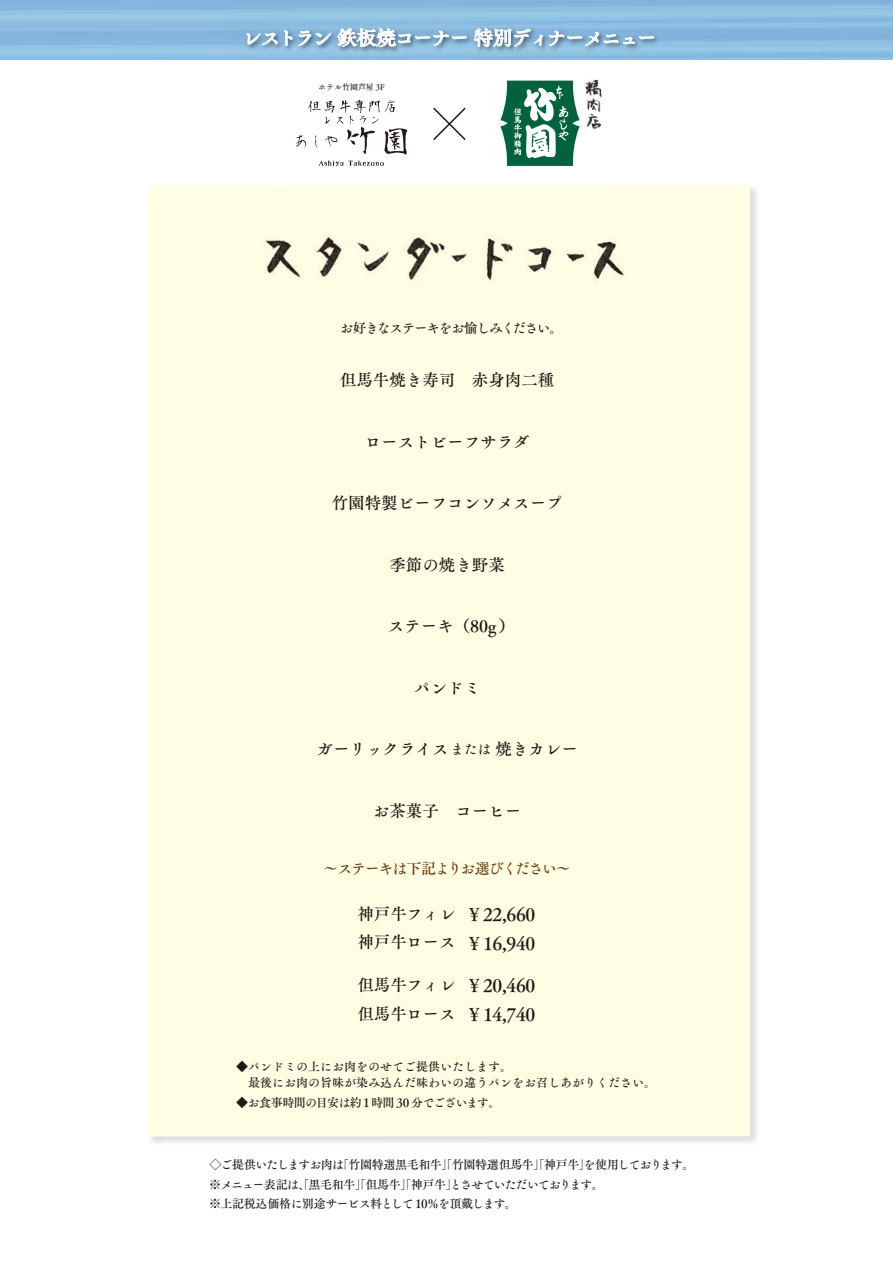
<style>
.page{position:relative;width:893px;height:1263px;background:#fff}
.page>*{position:absolute;margin:0;border:0;box-sizing:border-box;transform-origin:0 0}
.t1{font:19.95px "Tsuku A Old Min Pr 6 D";letter-spacing:-.08em;color:#fff}
.t2{font:18px/28.5px "Tsuku A Old Min Pr 6 D";letter-spacing:-.025em;color:#221815}
.t3{font:16.5px/28.5px "Tsuku A Old Min Pr 6 D";color:#221815}
.t4{font:15px "Tsuku A Old Min Pr 6 D";letter-spacing:-.085em;color:#6a3906}
.t5{font:13.5px "Tsuku A Old Min Pr 6 D";letter-spacing:-.09em;color:#221815}
.t6{font:12px/19.5px "Tsuku A Old Min Pr 6 D";letter-spacing:-.055em;color:#221815}
.t7{font:12px/16.5px "Tsuku A Old Min Pr 6 D";color:#221815}
.t8{font:12px "Tsuku A Old Min Pr 6 D";letter-spacing:-.065em;color:#221815}
.t9{font:7.95px "Tsuku A Old Min Pr 6 D";color:#221815}
.s1{font-size:13.5px}
</style>
<div class="page">
<svg style="left:500px;top:81px;width:80px;height:85px"></svg>
<svg style="left:433px;top:107px;width:33px;height:33px"></svg>
<img style="left:585px;top:79px;width:17px;height:50px">
<svg style="left:296px;top:100px;width:111px;height:55px"></svg>
<svg style="left:319px;top:161px;width:65px;height:5px"></svg>
<div style="left:148px;top:185px;width:602px;height:951px;background:#fffde4"></div>
<img style="left:265px;top:237px;width:359px;height:43px">
<svg style="left:0;top:0;width:893px;height:59px;background:#8cbce0"></svg>
<img style="left:238px;top:23px;width:427px;height:37px">
<svg style="left:246px;top:33px;width:32px;height:15px"></svg>
<svg style="left:284px;top:30px;width:47px;height:18px"></svg>
<svg style="left:337px;top:18px;width:130px;height:29px;background:#9abeda"></svg>
<svg style="left:474px;top:27px;width:69px;height:20px"></svg>
<svg style="left:549px;top:31px;width:105px;height:15px;background:#92b7d3"></svg>
<h1 class="t1" style="left:242px;top:20px;width:416px">レストラン 鉄板焼コーナー 特別ディナーメニュー</h1>
<p class="t9" style="left:318px;top:80px;width:68px">ホテル竹園芦屋 3F</p>
<p class="t5" style="left:340px;top:316px;width:225px">お好きなステーキをお愉しみください。</p>
<h3 class="t3" style="left:340px;top:365px;width:216px">但馬牛焼き寿司　赤身肉二種</h3>
<h3 class="t3" style="left:365px;top:427px;width:167px">ローストビーフサラダ</h3>
<h3 class="t3" style="left:332px;top:488px;width:233px">竹園特製ビーフコンソメスープ</h3>
<h3 class="t3" style="left:389px;top:550px;width:117px">季節の焼き野菜</h3>
<h3 class="t3" style="left:388px;top:611px;width:129px">ステーキ（80g）</h3>
<h3 class="t3" style="left:414px;top:673px;width:67px">パンドミ</h3>
<h3 class="t3" style="left:317px;top:734px;width:263px">ガーリックライス<span class="s1">または</span> 焼きカレー</h3>
<h3 class="t3" style="left:373px;top:796px;width:150px">お茶菓子　コーヒー</h3>
<p class="t4" style="left:323px;top:854px;width:249px">～ステーキは下記よりお選びください～</p>
<h3 class="t3" style="left:357px;top:898px;width:100px">神戸牛フィレ神戸牛ロース</h3>
<h2 class="t2" style="left:466px;top:900px;width:71px">￥22,660￥16,940</h2>
<h3 class="t3" style="left:357px;top:970px;width:100px">但馬牛フィレ但馬牛ロース</h3>
<h2 class="t2" style="left:466px;top:970px;width:71px">￥20,460￥14,740</h2>
<p class="t7" style="left:236px;top:1058px;width:422px">◆パンドミの上にお肉をのせてご提供いたします。<br>　最後にお肉の旨味が染み込んだ味わいの違うパンをお召しあがりください。</p>
<p class="t8" style="left:236px;top:1091px;width:266px">◆お食事時間の目安は約１時間 30 分でございます。</p>
<p class="t6" style="left:209px;top:1155px;width:487px">◇ご提供いたしますお肉は「竹園特選黒毛和牛」「竹園特選但馬牛」「神戸牛」を使用しております。※メニュー表記は、「黒毛和牛」「但馬牛」「神戸牛」とさせていただいております。<br>※上記税込価格に別途サービス料として 10％を頂戴します。</p>
</div>
